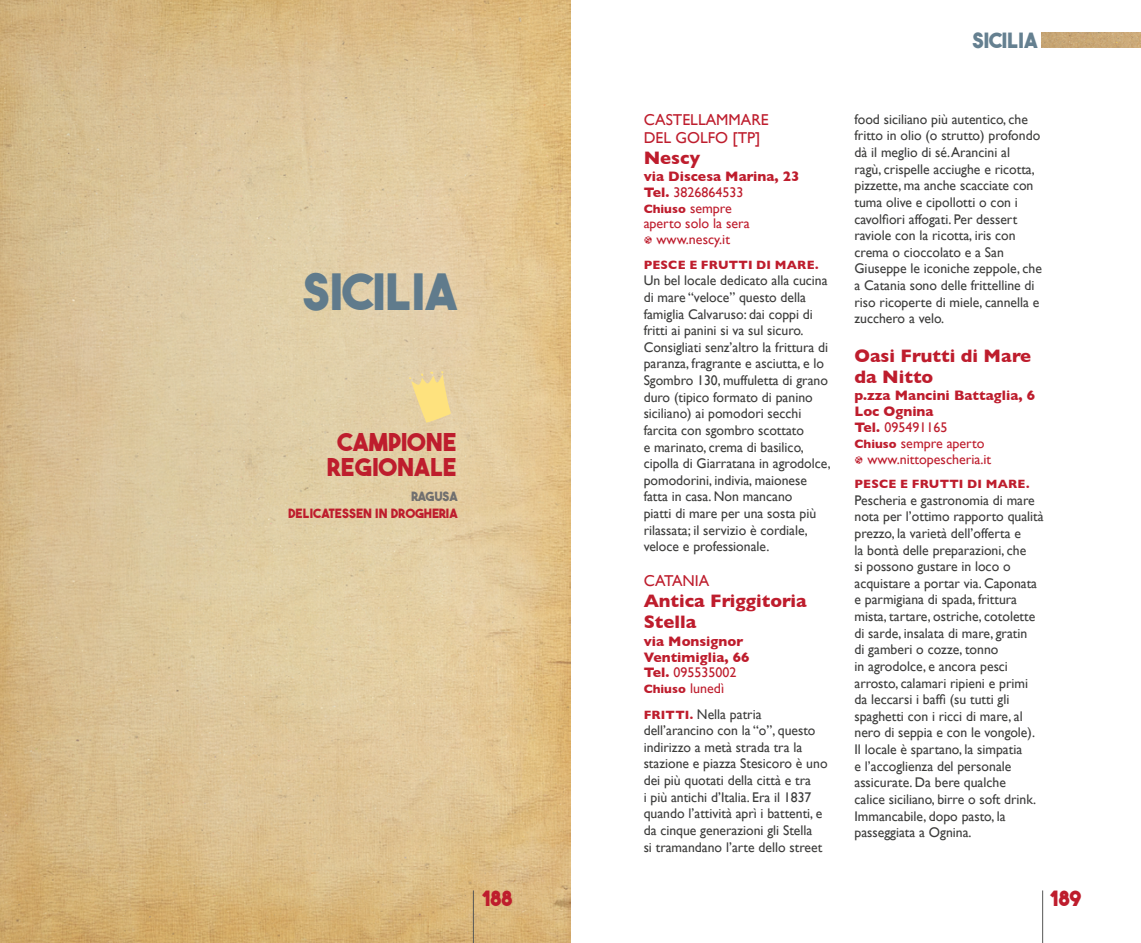
<style>
.page{position:relative;width:1141px;height:943px;background:#fff}
.page>*{position:absolute;margin:0;border:0;box-sizing:border-box;transform-origin:0 0}
.t1{font:700 49.88px "The Bold Font";letter-spacing:.02em;color:#607b8c}
.t2{font:700 24.5px/24.5px "The Bold Font";letter-spacing:.02em;color:#be1d2d;text-align:center}
.t3{font:700 21px "The Bold Font";letter-spacing:.02em;color:#658090}
.t4{font:700 21px "The Bold Font";color:#be1d2d}
.t5{font:700 18.38px/21px "Gill Sans";color:#be1d2d}
.t6{font:15.75px/17.5px "Gill Sans";color:#be1d2d}
.t7{font:14px/16.6px "Gill Sans";color:#3c3c3b}
.t8{font:700 14px/15.8px "Gill Sans";color:#be1d2d}
.t9{font:14px/15.8px "Gill Sans";color:#be1d2d;text-align:center}
.t10{font:700 12.78px "The Bold Font";letter-spacing:.01em;color:#be1d2d}
.t11{font:700 12.78px "The Bold Font";letter-spacing:-.025em;color:#706f6f}
.t12{font:700 12.25px "Gill Sans";letter-spacing:.015em;color:#be1d2d}
.s1{font-weight:400}
.s2{font-weight:400;font-size:14px}
.s3{font-weight:700;font-size:12.25px;color:#be1d2d}
.s4{font-weight:700}
.s5{font-weight:700;font-size:12.25px}
</style>
<div class="page">
<img style="left:1042px;top:32px;width:99px;height:16px">
<hr style="left:1042px;top:890px;width:1px;height:53px;background:#575756">
<img style="left:0;top:0;width:570px;height:943px">
<hr style="left:473px;top:890px;width:1px;height:53px;background:#575756">
<svg style="left:409px;top:371px;width:42px;height:52px;background:#f0d891"></svg>
<h3 class="t3" style="left:972px;top:27px;width:67px">SICILIA</h3>
<h1 class="t1" style="left:303px;top:261px;width:156px">SICILIA</h1>
<h2 class="t2" style="left:327px;top:428px;width:132px">CAMPIONE<br>REGIONALE</h2>
<p class="t11" style="left:411px;top:488px;width:48px">RAGUSA</p>
<p class="t10" style="left:288px;top:506px;width:171px">DELICATESSEN IN DROGHERIA</p>
<p class="t6" style="left:644px;top:111px;width:127px">CASTELLAMMARE<br>DEL GOLFO [TP]</p>
<h3 class="t5" style="left:644px;top:146px;width:58px">Nescy</h3>
<p class="t8" style="left:644px;top:168px;width:157px">via Discesa Marina, 23<br>Tel. <span class="s1">3826864533</span></p>
<p class="t12" style="left:644px;top:199px;width:90px">Chiuso <span class="s2">sempre</span></p>
<p class="t9" style="left:644px;top:215px;width:108px">aperto solo la sera www.nescy.it</p>
<p class="t12" style="left:644px;top:255px;width:176px">PESCE E FRUTTI DI MARE.</p>
<p class="t7" style="left:644px;top:272px;width:189px">Un bel locale dedicato alla cucina di mare “veloce” questo della famiglia Calvaruso: dai coppi di fritti ai panini si va sul sicuro.<br>Consigliati senz’altro la frittura di paranza, fragrante e asciutta, e lo<br>Sgombro 130, muffuletta di grano duro (tipico formato di panino siciliano) ai pomodori secchi farcita con sgombro scottato<br>e marinato, crema di basilico, cipolla di Giarratana in agrodolce, pomodorini, indivia, maionese fatta in casa. Non mancano<br>piatti di mare per una sosta più rilassata; il servizio è cordiale, veloce e professionale.</p>
<p class="t6" style="left:644px;top:572px;width:67px">CATANIA</p>
<h3 class="t5" style="left:644px;top:590px;width:164px">Antica Friggitoria<br>Stella</h3>
<p class="t8" style="left:644px;top:633px;width:107px">via Monsignor<br>Ventimiglia, 66<br>Tel. <span class="s1">095535002</span></p>
<p class="t12" style="left:644px;top:679px;width:82px">Chiuso <span class="s2">lunedì</span></p>
<p class="t7" style="left:644px;top:705px;width:185px"><span class="s3">FRITTI.</span> Nella patria dell’arancino con la “o”, questo indirizzo a metà strada tra la stazione e piazza Stesicoro è uno dei più quotati della città e tra<br>i più antichi d’Italia. Era il 1837 quando l’attività aprì i battenti, e da cinque generazioni gli Stella<br>si tramandano l’arte dello street</p>
<p class="t7" style="left:854px;top:111px;width:189px">food siciliano più autentico, che fritto in olio (o strutto) profondo dà il meglio di sé. Arancini al<br>ragù, crispelle acciughe e ricotta, pizzette, ma anche scacciate con tuma olive e cipollotti o con i cavolfiori affogati. Per dessert raviole con la ricotta, iris con crema o cioccolato e a San<br>Giuseppe le iconiche zeppole, che a Catania sono delle frittelline di riso ricoperte di miele, cannella e zucchero a velo.</p>
<h3 class="t5" style="left:854px;top:345px;width:178px">Oasi Frutti di Mare da Nitto</h3>
<p class="t8" style="left:854px;top:387px;width:182px">p.zza Mancini Battaglia, 6</p>
<p class="t8" style="left:854px;top:403px;width:81px">Loc Ognina</p>
<p class="t9" style="left:854px;top:419px;width:94px"><span class="s4">Tel.</span> 095491165</p>
<p class="t9" style="left:854px;top:435px;width:131px"><span class="s5">Chiuso</span> sempre aperto</p>
<p class="t9" style="left:867px;top:451px;width:125px">www.nittopescheria.it</p>
<p class="t12" style="left:854px;top:474px;width:176px">PESCE E FRUTTI DI MARE.</p>
<p class="t7" style="left:854px;top:491px;width:191px">Pescheria e gastronomia di mare nota per l’ottimo rapporto qualità prezzo, la varietà dell’offerta e<br>la bontà delle preparazioni, che<br>si possono gustare in loco o acquistare a portar via. Caponata e parmigiana di spada, frittura mista, tartare, ostriche, cotolette di sarde, insalata di mare, gratin<br>di gamberi o cozze, tonno<br>in agrodolce, e ancora pesci arrosto, calamari ripieni e primi da leccarsi i baffi (su tutti gli spaghetti con i ricci di mare, al nero di seppia e con le vongole).<br>Il locale è spartano, la simpatia<br>e l’accoglienza del personale assicurate. Da bere qualche<br>calice siciliano, birre o soft drink.<br>Immancabile, dopo pasto, la passeggiata a Ognina.</p>
<h3 class="t4" style="left:481px;top:885px;width:33px">188</h3>
<h3 class="t4" style="left:1049px;top:885px;width:34px">189</h3>
</div>
